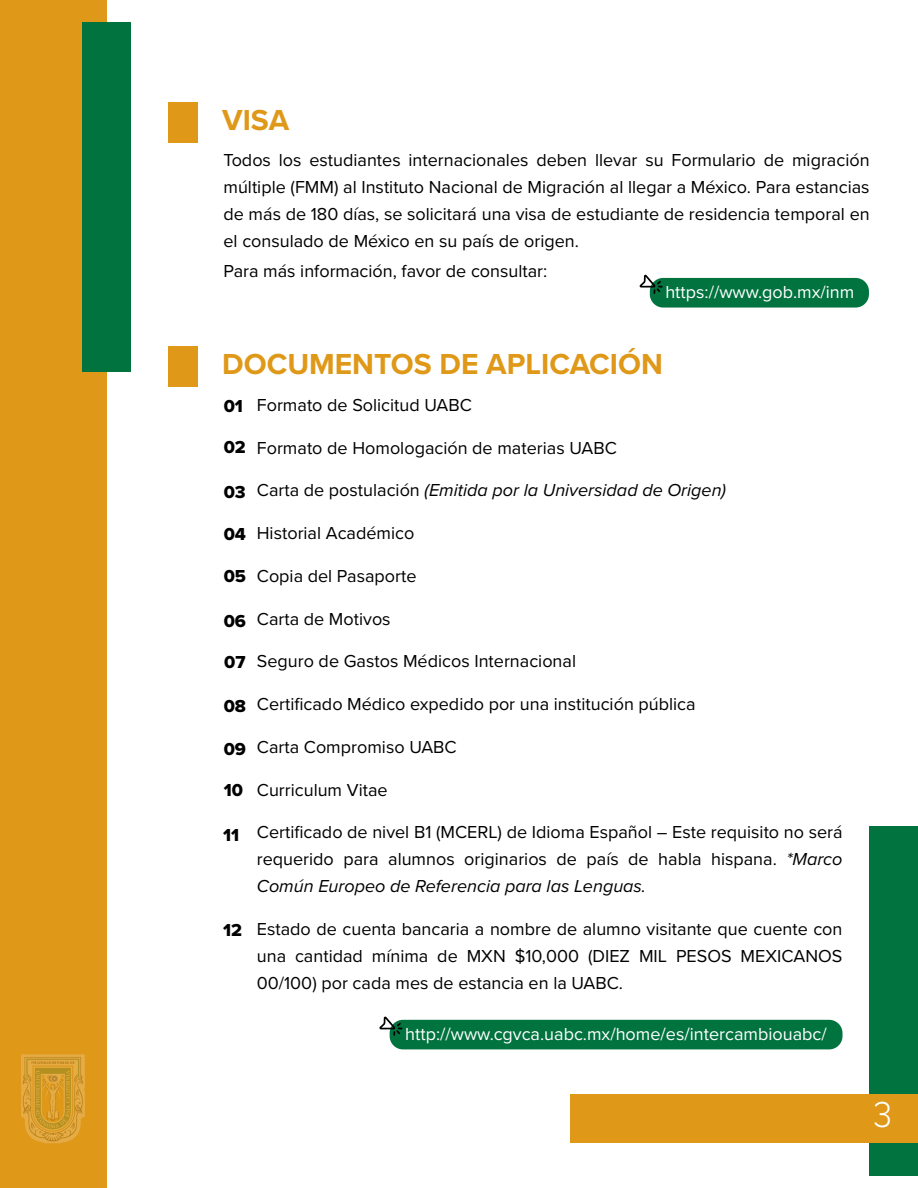
<style>
.page{position:relative;width:918px;height:1188px;background:#fff}
.page>*{position:absolute;margin:0;border:0;box-sizing:border-box;transform-origin:0 0}
.t1{font:300 37.5px "Proxima Nova";color:#fff;scale:.91 1}
.t2{font:700 30px "Proxima Nova";color:#df9818}
.t3{font:18px/27px "Proxima Nova";color:#000;text-align:justify}
.t4{font:18px "Proxima Nova";color:#fff}
.t5{font:italic 18px "Proxima Nova";color:#000}
.t6{font:18px "Proxima Nova Extrabld";color:#000}
.s1{font-style:normal}
.s2{font-style:italic}
</style>
<div class="page">
<div style="left:0;top:0;width:106px;height:1188px;background:#df9818"></div>
<img style="left:21px;top:1054px;width:64px;height:90px">
<div style="left:168px;top:346px;width:29px;height:40px;background:#df9818"></div>
<div style="left:390px;top:1020px;width:453px;height:29px;background:#00733f;border-radius:13px"></div>
<svg style="left:379px;top:1016px;width:23px;height:20px"></svg>
<div style="left:870px;top:826px;width:48px;height:350px;background:#00733f"></div>
<div style="left:571px;top:1094px;width:347px;height:48px;background:#df9818"></div>
<div style="left:82px;top:22px;width:49px;height:350px;background:#00733f"></div>
<div style="left:168px;top:102px;width:29px;height:40px;background:#df9818"></div>
<div style="left:650px;top:278px;width:219px;height:30px;background:#00733f;border-radius:13px"></div>
<svg style="left:640px;top:275px;width:23px;height:19px"></svg>
<h2 class="t2" style="left:222px;top:98px;width:69px">VISA</h2>
<p class="t3" style="left:224px;top:146px;width:648px">Todos los estudiantes internacionales deben llevar su Formulario de migración múltiple (FMM) al Instituto Nacional de Migración al llegar a México. Para estancias de más de 180 días, se solicitará una visa de estudiante de residencia temporal en el consulado de México en su país de origen.</p>
<p class="t3" style="left:224px;top:257px;width:325px">Para más información, favor de consultar:</p>
<p class="t4" style="left:665px;top:279px;width:191px">https://www.gob.mx/inm</p>
<h2 class="t2" style="left:222px;top:342px;width:442px">DOCUMENTOS DE APLICACIÓN</h2>
<p class="t3" style="left:257px;top:391px;width:217px">Formato de Solicitud UABC</p>
<p class="t3" style="left:257px;top:433px;width:362px">Formato de Homologación de materias UABC</p>
<p class="t5" style="left:257px;top:477px;width:471px"><span class="s1">Carta de postulación</span> (Emitida por la Universidad de Origen)</p>
<p class="t3" style="left:257px;top:519px;width:159px">Historial Académico</p>
<p class="t3" style="left:257px;top:562px;width:161px">Copia del Pasaporte</p>
<p class="t3" style="left:257px;top:604px;width:135px">Carta de Motivos</p>
<p class="t3" style="left:257px;top:647px;width:321px">Seguro de Gastos Médicos Internacional</p>
<p class="t3" style="left:257px;top:690px;width:440px">Certificado Médico expedido por una institución pública</p>
<p class="t3" style="left:257px;top:733px;width:201px">Carta Compromiso UABC</p>
<p class="t3" style="left:257px;top:775px;width:132px">Curriculum Vitae</p>
<p class="t3" style="left:257px;top:818px;width:587px">Certificado de nivel B1 (MCERL) de Idioma Español – Este requisito no será requerido para alumnos originarios de país de habla hispana. <span class="s2">*Marco Común Europeo de Referencia para las Lenguas.</span></p>
<p class="t3" style="left:257px;top:915px;width:587px">Estado de cuenta bancaria a nombre de alumno visitante que cuente con una cantidad mínima de MXN $10,000 (DIEZ MIL PESOS MEXICANOS 00/100) por cada mes de estancia en la UABC.</p>
<p class="t6" style="left:224px;top:393px;width:21px">01</p>
<p class="t6" style="left:224px;top:434px;width:24px">02</p>
<p class="t6" style="left:224px;top:479px;width:24px">03</p>
<p class="t6" style="left:224px;top:521px;width:24px">04</p>
<p class="t6" style="left:224px;top:562px;width:24px">05</p>
<p class="t6" style="left:224px;top:608px;width:24px">06</p>
<p class="t6" style="left:224px;top:648px;width:23px">07</p>
<p class="t6" style="left:224px;top:693px;width:24px">08</p>
<p class="t6" style="left:224px;top:736px;width:24px">09</p>
<p class="t6" style="left:224px;top:777px;width:21px">10</p>
<p class="t6" style="left:223px;top:821px;width:18px">11</p>
<p class="t6" style="left:223px;top:916px;width:20px">12</p>
<p class="t4" style="left:405px;top:1020px;width:423px">http://www.cgvca.uabc.mx/home/es/intercambiouabc/</p>
<h1 class="t1" style="left:874px;top:1086px;width:22px">3</h1>
</div>
